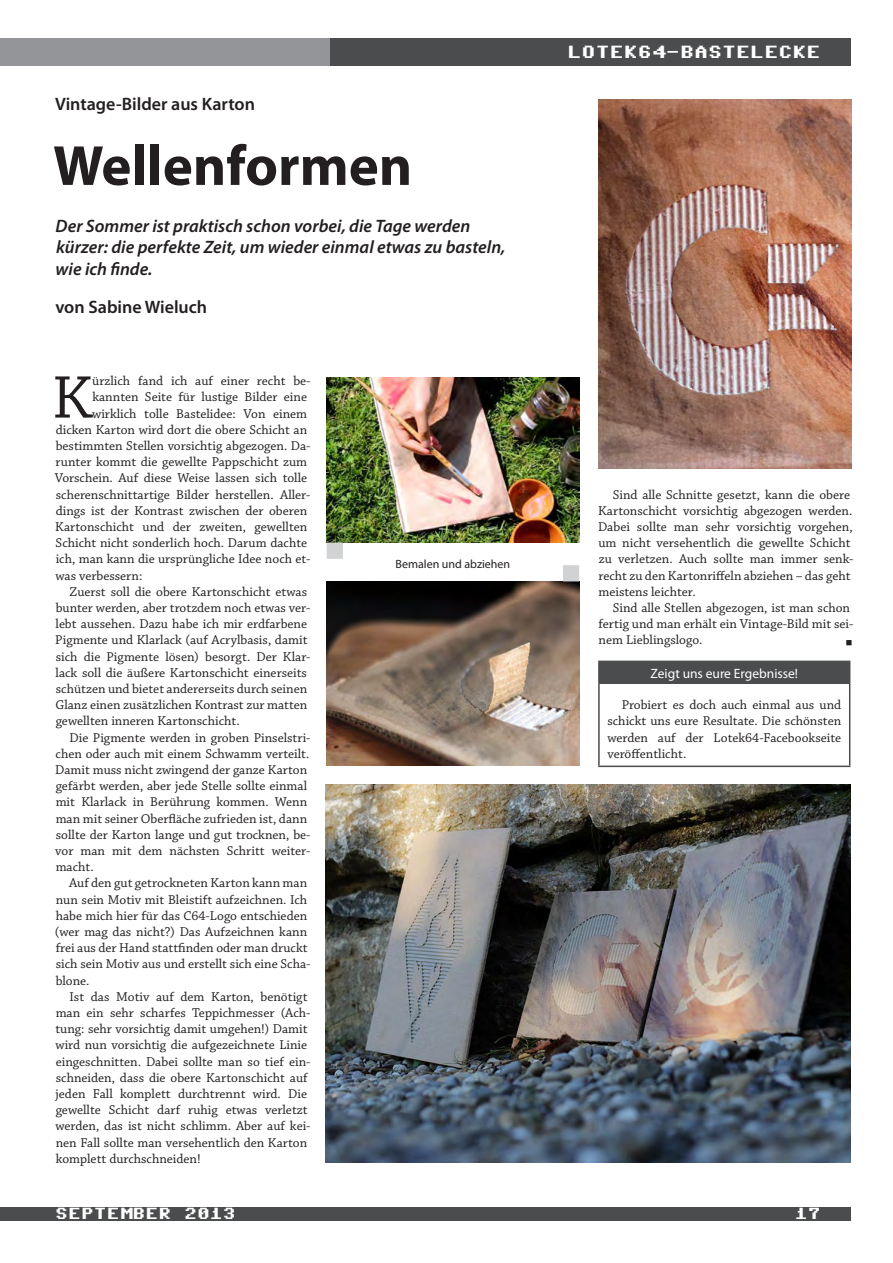
<style>
.page{position:relative;width:893px;height:1263px;background:#fff}
.page>*{position:absolute;margin:0;border:0;box-sizing:border-box;transform-origin:0 0}
.t1{font:63.3px "Chaparral Pro";color:#231f20}
.t2{font:700 57px "Myriad Pro";color:#231f20}
.t3{font:italic 600 18px/21.6px "Myriad Pro";color:#231f20}
.t4{font:600 18px "Myriad Pro";color:#231f20}
.t5{font:18px "Commodore 64";color:#fff}
.t6{font:16.5px "Commodore 64";color:#fff}
.t7{font:13.5px/16.2px "Chaparral Pro";color:#231f20}
.t8{font:13.5px "Myriad Pro";color:#fff}
.t9{font:13.5px "Commodore 64";color:#231f20}
.t10{font:12px "Myriad Pro";color:#231f20}
</style>
<div class="page">
<div style="left:0;top:1207px;width:850px;height:13px;background:#4b4c4d"></div>
<div style="left:0;top:38px;width:330px;height:27px;background:#939598"></div>
<div style="left:330px;top:38px;width:520px;height:27px;background:#4b4c4d"></div>
<img style="left:327px;top:581px;width:252px;height:185px">
<img style="left:327px;top:377px;width:252px;height:166px">
<img style="left:326px;top:784px;width:524px;height:379px">
<img style="left:598px;top:100px;width:253px;height:369px">
<div style="left:327px;top:543px;width:16px;height:16px;background:#d1d2d4"></div>
<div style="left:563px;top:565px;width:16px;height:16px;background:#d1d2d4;border:1px solid #d1d2d4"></div>
<div style="left:599px;top:661px;width:251px;height:22px;background:#4b4c4d"></div>
<hr style="left:598px;top:661px;width:252px;height:1px;background:#4b4c4d">
<hr style="left:598px;top:662px;width:2px;height:21px;background:#4b4c4d">
<hr style="left:598px;top:683px;width:2px;height:82px;background:#4b4c4d">
<hr style="left:849px;top:683px;width:1px;height:82px;background:#4b4c4d">
<hr style="left:598px;top:765px;width:252px;height:2px;background:#4b4c4d">
<h3 class="t4" style="left:55px;top:92px;width:201px">Vintage-Bilder aus Karton</h3>
<h2 class="t2" style="left:53px;top:129px;width:361px">Wellenformen</h2>
<h3 class="t3" style="left:56px;top:214px;width:451px">Der Sommer ist praktisch schon vorbei, die Tage werden kürzer: die perfekte Zeit, um wieder einmal etwas zu basteln, wie ich finde.</h3>
<h3 class="t4" style="left:55px;top:295px;width:153px">von Sabine Wieluch</h3>
<h1 class="t1" style="left:52px;top:362px;width:41px">K</h1>
<p class="t7" style="left:92px;top:373px;width:220px">ürzlich fand ich auf einer recht be-</p>
<p class="t7" style="left:92px;top:390px;width:216px">kannten Seite für lustige Bilder eine</p>
<p class="t7" style="left:92px;top:406px;width:217px">wirklich tolle Bastelidee: Von einem</p>
<p class="t7" style="left:56px;top:422px;width:253px">dicken Karton wird dort die obere Schicht an</p>
<p class="t7" style="left:56px;top:438px;width:256px">bestimmten Stellen vorsichtig abgezogen. Da-</p>
<p class="t7" style="left:56px;top:454px;width:253px">runter kommt die gewellte Pappschicht zum</p>
<p class="t7" style="left:55px;top:471px;width:254px">Vorschein. Auf diese Weise lassen sich tolle</p>
<p class="t7" style="left:56px;top:487px;width:256px">scherenschnittartige Bilder herstellen. Aller-</p>
<p class="t7" style="left:56px;top:503px;width:253px">dings ist der Kontrast zwischen der oberen</p>
<p class="t7" style="left:55px;top:519px;width:254px">Kartonschicht und der zweiten, gewellten</p>
<p class="t7" style="left:56px;top:535px;width:253px">Schicht nicht sonderlich hoch. Darum dachte</p>
<p class="t7" style="left:56px;top:552px;width:256px">ich, man kann die ursprüngliche Idee noch et-</p>
<p class="t7" style="left:55px;top:568px;width:88px">was verbessern:</p>
<p class="t7" style="left:70px;top:584px;width:239px">Zuerst soll die obere Kartonschicht etwas</p>
<p class="t7" style="left:56px;top:600px;width:256px">bunter werden, aber trotzdem noch etwas ver-</p>
<p class="t7" style="left:56px;top:616px;width:253px">lebt aussehen. Dazu habe ich mir erdfarbene</p>
<p class="t7" style="left:55px;top:633px;width:254px">Pigmente und Klarlack (auf Acrylbasis, damit</p>
<p class="t7" style="left:56px;top:649px;width:256px">sich die Pigmente lösen) besorgt. Der Klar-</p>
<p class="t7" style="left:56px;top:665px;width:253px">lack soll die äußere Kartonschicht einerseits</p>
<p class="t7" style="left:56px;top:681px;width:253px">schützen und bietet andererseits durch seinen</p>
<p class="t7" style="left:55px;top:697px;width:253px">Glanz einen zusätzlichen Kontrast zur matten</p>
<p class="t7" style="left:56px;top:714px;width:186px">gewellten inneren Kartonschicht.</p>
<p class="t7" style="left:69px;top:730px;width:243px">Die Pigmente werden in groben Pinselstri-</p>
<p class="t7" style="left:56px;top:746px;width:255px">chen oder auch mit einem Schwamm verteilt.</p>
<p class="t7" style="left:55px;top:762px;width:254px">Damit muss nicht zwingend der ganze Karton</p>
<p class="t7" style="left:56px;top:778px;width:253px">gefärbt werden, aber jede Stelle sollte einmal</p>
<p class="t7" style="left:56px;top:795px;width:253px">mit Klarlack in Berührung kommen. Wenn</p>
<p class="t7" style="left:56px;top:811px;width:253px">man mit seiner Oberfläche zufrieden ist, dann</p>
<p class="t7" style="left:56px;top:827px;width:256px">sollte der Karton lange und gut trocknen, be-</p>
<p class="t7" style="left:55px;top:843px;width:257px">vor man mit dem nächsten Schritt weiter-</p>
<p class="t7" style="left:56px;top:859px;width:40px">macht.</p>
<p class="t7" style="left:69px;top:876px;width:240px">Auf den gut getrockneten Karton kann man</p>
<p class="t7" style="left:56px;top:892px;width:253px">nun sein Motiv mit Bleistift aufzeichnen. Ich</p>
<p class="t7" style="left:56px;top:908px;width:253px">habe mich hier für das C64-Logo entschieden</p>
<p class="t7" style="left:55px;top:924px;width:254px">(wer mag das nicht?) Das Aufzeichnen kann</p>
<p class="t7" style="left:56px;top:940px;width:253px">frei aus der Hand stattfinden oder man druckt</p>
<p class="t7" style="left:56px;top:957px;width:256px">sich sein Motiv aus und erstellt sich eine Scha-</p>
<p class="t7" style="left:56px;top:973px;width:35px">blone.</p>
<p class="t7" style="left:70px;top:989px;width:240px">Ist das Motiv auf dem Karton, benötigt</p>
<p class="t7" style="left:56px;top:1005px;width:256px">man ein sehr scharfes Teppichmesser (Ach-</p>
<p class="t7" style="left:55px;top:1021px;width:254px">tung: sehr vorsichtig damit umgehen!) Damit</p>
<p class="t7" style="left:55px;top:1038px;width:253px">wird nun vorsichtig die aufgezeichnete Linie</p>
<p class="t7" style="left:56px;top:1054px;width:256px">eingeschnitten. Dabei sollte man so tief ein-</p>
<p class="t7" style="left:56px;top:1070px;width:253px">schneiden, dass die obere Kartonschicht auf</p>
<p class="t7" style="left:56px;top:1086px;width:253px">jeden Fall komplett durchtrennt wird. Die</p>
<p class="t7" style="left:56px;top:1102px;width:253px">gewellte Schicht darf ruhig etwas verletzt</p>
<p class="t7" style="left:55px;top:1119px;width:257px">werden, das ist nicht schlimm. Aber auf kei-</p>
<p class="t7" style="left:56px;top:1135px;width:253px">nen Fall sollte man versehentlich den Karton</p>
<p class="t7" style="left:56px;top:1151px;width:147px">komplett durchschneiden!</p>
<p class="t10" style="left:395px;top:556px;width:116px">Bemalen und abziehen</p>
<h3 class="t5" style="left:568px;top:44px;width:255px">LOTEK64-BASTELECKE</h3>
<p class="t7" style="left:598px;top:487px;width:257px;text-indent:15px">Sind alle Schnitte gesetzt, kann die obere Kartonschicht vorsichtig abgezogen werden.<br>Dabei sollte man sehr vorsichtig vorgehen, um nicht versehentlich die gewellte Schicht zu verletzen. Auch sollte man immer senk&shy;recht zu den Kartonriffeln abziehen – das geht meistens leichter.</p>
<p class="t7" style="left:599px;top:600px;width:256px;text-indent:14px">Sind alle Stellen abgezogen, ist man schon fertig und man erhält ein Vintage-Bild mit sei&shy;nem Lieblingslogo.</p>
<p class="t9" style="left:841px;top:634px;width:12px">¬</p>
<p class="t8" style="left:651px;top:665px;width:149px">Zeigt uns eure Ergebnisse!</p>
<p class="t7" style="left:607px;top:697px;width:235px;text-align:justify;text-indent:14px">Probiert es doch auch einmal aus und schickt uns eure Resultate. Die schönsten werden auf der Lotek64-Facebookseite veröffentlicht.</p>
<p class="t6" style="left:55px;top:1206px;width:182px">SEPTEMBER 2013</p>
<p class="t6" style="left:795px;top:1206px;width:27px">17</p>
</div>
